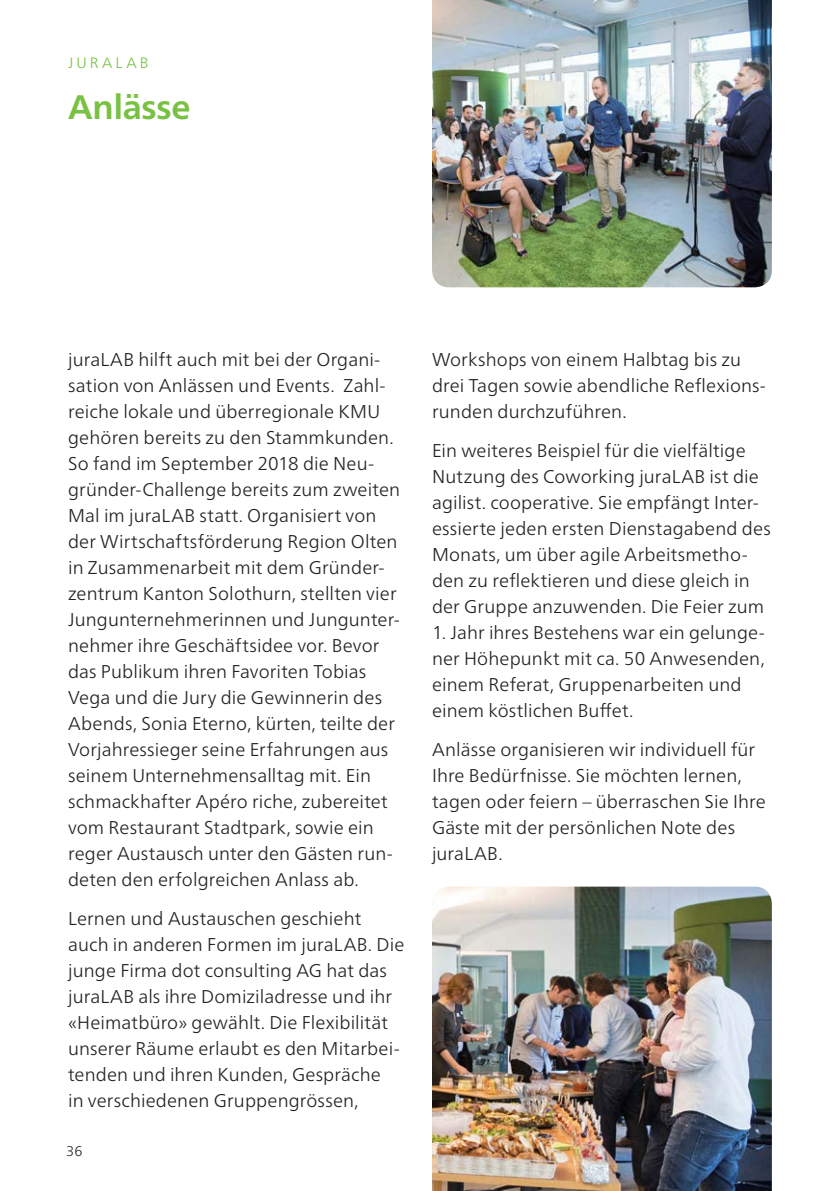
<style>
.page{position:relative;width:840px;height:1191px;background:#fff}
.page>*{position:absolute;margin:0;border:0;box-sizing:border-box;transform-origin:0 0}
.t1{font:700 34px "Frutiger Neue LT Pro";letter-spacing:-.01em;color:#79c142}
.t2{font:300 18.4px/26px "Frutiger Neue LT Pro";letter-spacing:.005em;color:#231f20}
.t3{font:300 15px "Frutiger Neue LT Pro";color:#79c142}
.t4{font:300 14px "Frutiger Neue LT Pro";color:#231f20}
</style>
<div class="page">
<img style="left:432px;top:886px;width:339px;height:305px">
<img style="left:432px;top:0;width:339px;height:287px">
<p class="t3" style="left:68px;top:54px;width:13px">juralab</p>
<h1 class="t1" style="left:68px;top:87px;width:124px">Anlässe</h1>
<p class="t2" style="left:68px;top:346px;width:333px">juraLAB hilft auch mit bei der Organi&shy;sation von Anlässen und Events. Zahl&shy;reiche lokale und überregionale KMU gehören bereits zu den Stammkunden.<br>So fand im September 2018 die Neu&shy;gründer-Challenge bereits zum zweiten Mal im juraLAB statt. Organisiert von der Wirtschaftsförderung Region Olten in Zusammenarbeit mit dem Gründer&shy;zentrum Kanton Solothurn, stellten vier Jungunternehmerinnen und Jungunter&shy;nehmer ihre Geschäftsidee vor. Bevor das Publikum ihren Favoriten Tobias Vega und die Jury die Gewinnerin des Abends, Sonia Eterno, kürten, teilte der Vorjahressieger seine Erfahrungen aus seinem Unternehmensalltag mit. Ein schmackhafter Apéro riche, zubereitet vom Restaurant Stadtpark, sowie ein reger Austausch unter den Gästen run&shy;deten den erfolgreichen Anlass ab.</p>
<p class="t2" style="left:68px;top:905px;width:337px">Lernen und Austauschen geschieht auch in anderen Formen im juraLAB. Die junge Firma dot consulting AG hat das juraLAB als ihre Domiziladresse und ihr «Heimatbüro» gewählt. Die Flexibilität unserer Räume erlaubt es den Mitarbei&shy;tenden und ihren Kunden, Gespräche<br>in verschiedenen Gruppengrössen,</p>
<p class="t4" style="left:66px;top:1142px;width:18px">36</p>
<p class="t2" style="left:432px;top:346px;width:335px">Workshops von einem Halbtag bis zu drei Tagen sowie abendliche Reflexions&shy;runden durchzuführen.</p>
<p class="t2" style="left:432px;top:437px;width:340px">Ein weiteres Beispiel für die vielfältige Nutzung des Coworking juraLAB ist die agilist. cooperative. Sie empfängt Inter&shy;essierte jeden ersten Dienstagabend des Monats, um über agile Arbeitsmetho&shy;den zu reflektieren und diese gleich in der Gruppe anzuwenden. Die Feier zum</p>
<p class="t2" style="left:432px;top:619px;width:334px">1. Jahr ihres Bestehens war ein gelunge&shy;ner Höhepunkt mit ca. 50 Anwesenden, einem Referat, Gruppenarbeiten und einem köstlichen Buffet.</p>
<p class="t2" style="left:432px;top:736px;width:335px">Anlässe organisieren wir individuell für Ihre Bedürfnisse. Sie möchten lernen, tagen oder feiern – überraschen Sie Ihre Gäste mit der persönlichen Note des juraLAB.</p>
</div>
